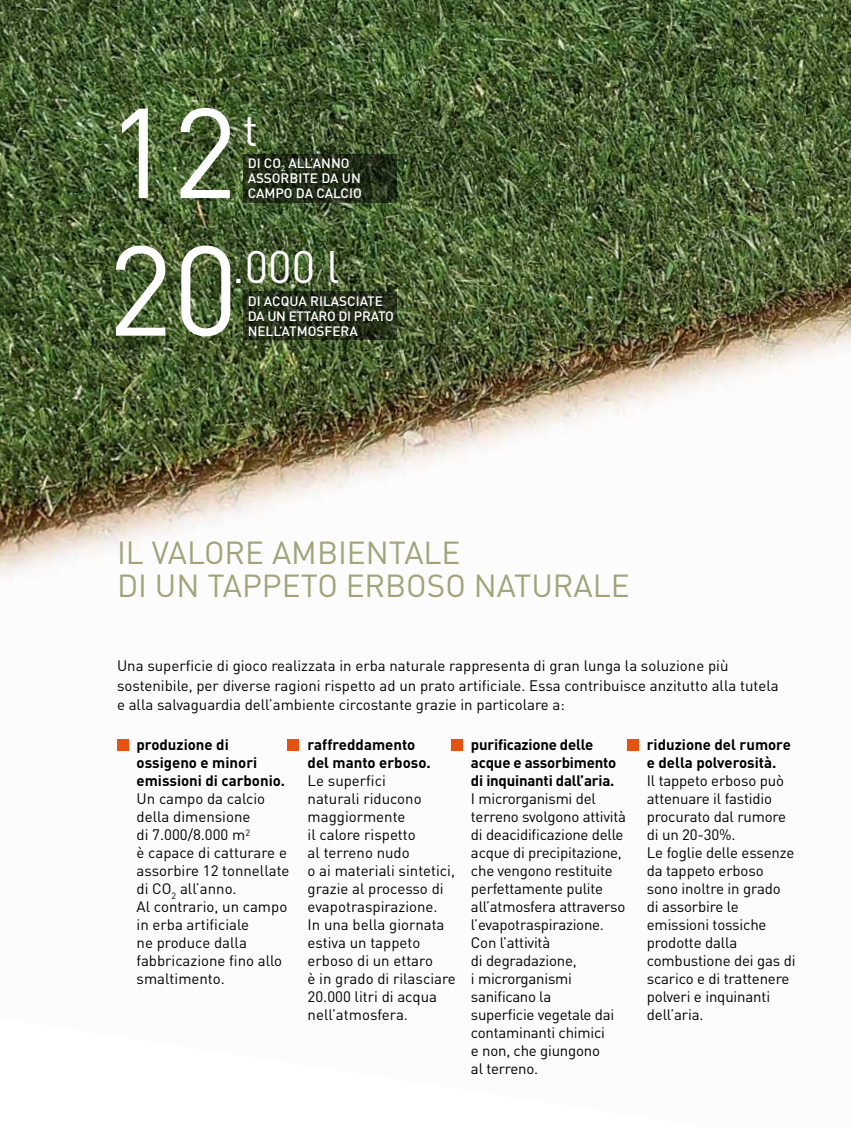
<style>
.page{position:relative;width:851px;height:1127px;background:#fff}
.page>*{position:absolute;margin:0;border:0;box-sizing:border-box;transform-origin:0 0}
.t1{font:125.55px "DIN";color:#fff}
.t2{font:45px "DIN";color:#fff}
.t3{font:31.5px/32.1px "DIN";color:#a0a478}
.t4{font:15px/18px "DIN";letter-spacing:-.01em;color:#000}
.t5{font:700 15px/18px "DIN";color:#000}
.t6{font:500 13.5px/15px "DIN";color:#fff}
</style>
<div class="page">
<img style="left:0;top:0;width:850px;height:751px">
<div style="left:117px;top:739px;width:11px;height:11px;background:#e95111"></div>
<div style="left:288px;top:739px;width:11px;height:11px;background:#e95111"></div>
<div style="left:451px;top:739px;width:11px;height:11px;background:#e95111"></div>
<div style="left:627px;top:739px;width:11px;height:11px;background:#e95111"></div>
<svg style="left:243px;top:292px;width:153px;height:48px"></svg>
<svg style="left:243px;top:154px;width:153px;height:48px"></svg>
<h1 class="t1" style="left:106px;top:74px;width:133px">12</h1>
<h2 class="t2" style="left:243px;top:101px;width:16px">t</h2>
<p class="t6" style="left:248px;top:155px;width:116px">DI CO<sub>2</sub> ALL’ANNO<br>ASSORBITE DA UN<br>CAMPO DA CALCIO</p>
<h1 class="t1" style="left:107px;top:212px;width:133px">20</h1>
<h2 class="t2" style="left:232px;top:239px;width:109px">.000 l</h2>
<p class="t6" style="left:248px;top:293px;width:148px">DI ACQUA RILASCIATE<br>DA UN ETTARO DI PRATO<br>NELL’ATMOSFERA</p>
<h3 class="t3" style="left:117px;top:536px;width:514px">IL VALORE AMBIENTALE<br>DI UN TAPPETO ERBOSO NATURALE</h3>
<p class="t4" style="left:117px;top:656px;width:663px;line-height:19.5px">Una superficie di gioco realizzata in erba naturale rappresenta di gran lunga la soluzione più sostenibile, per diverse ragioni rispetto ad un prato artificiale. Essa contribuisce anzitutto alla tutela e alla salvaguardia dell’ambiente circostante grazie in particolare a:</p>
<p class="t5" style="left:136px;top:735px;width:150px">produzione di ossigeno e minori emissioni di carbonio.</p>
<p class="t4" style="left:136px;top:789px;width:154px">Un campo da calcio della dimensione<br>di 7.000/8.000 m<sup>2<br></sup>è capace di catturare e assorbire 12 tonnellate di CO<sub>2</sub> all’anno.<br>Al contrario, un campo in erba artificiale<br>ne produce dalla fabbricazione fino allo smaltimento.</p>
<p class="t5" style="left:471px;top:735px;width:147px">purificazione delle acque e assorbimento di inquinanti dall’aria.</p>
<p class="t4" style="left:471px;top:789px;width:157px">I microrganismi del terreno svolgono attività di deacidificazione delle acque di precipitazione, che vengono restituite perfettamente pulite all’atmosfera attraverso l’evapotraspirazione.<br>Con l’attività<br>di degradazione,<br>i microrganismi sanificano la<br>superficie vegetale dai contaminanti chimici<br>e non, che giungono<br>al terreno.</p>
<p class="t5" style="left:307px;top:735px;width:125px">raffreddamento del manto erboso.</p>
<p class="t4" style="left:307px;top:771px;width:150px">Le superfici<br>naturali riducono maggiormente<br>il calore rispetto<br>al terreno nudo<br>o ai materiali sintetici, grazie al processo di evapotraspirazione.<br>In una bella giornata estiva un tappeto erboso di un ettaro<br>è in grado di rilasciare<br>20.000 litri di acqua nell’atmosfera.</p>
<p class="t5" style="left:646px;top:735px;width:145px">riduzione del rumore e della polverosità.</p>
<p class="t4" style="left:646px;top:771px;width:150px">Il tappeto erboso può attenuare il fastidio procurato dal rumore di un 20-30%.<br>Le foglie delle essenze da tappeto erboso sono inoltre in grado di assorbire le emissioni tossiche prodotte dalla combustione dei gas di scarico e di trattenere polveri e inquinanti dell’aria.</p>
</div>
